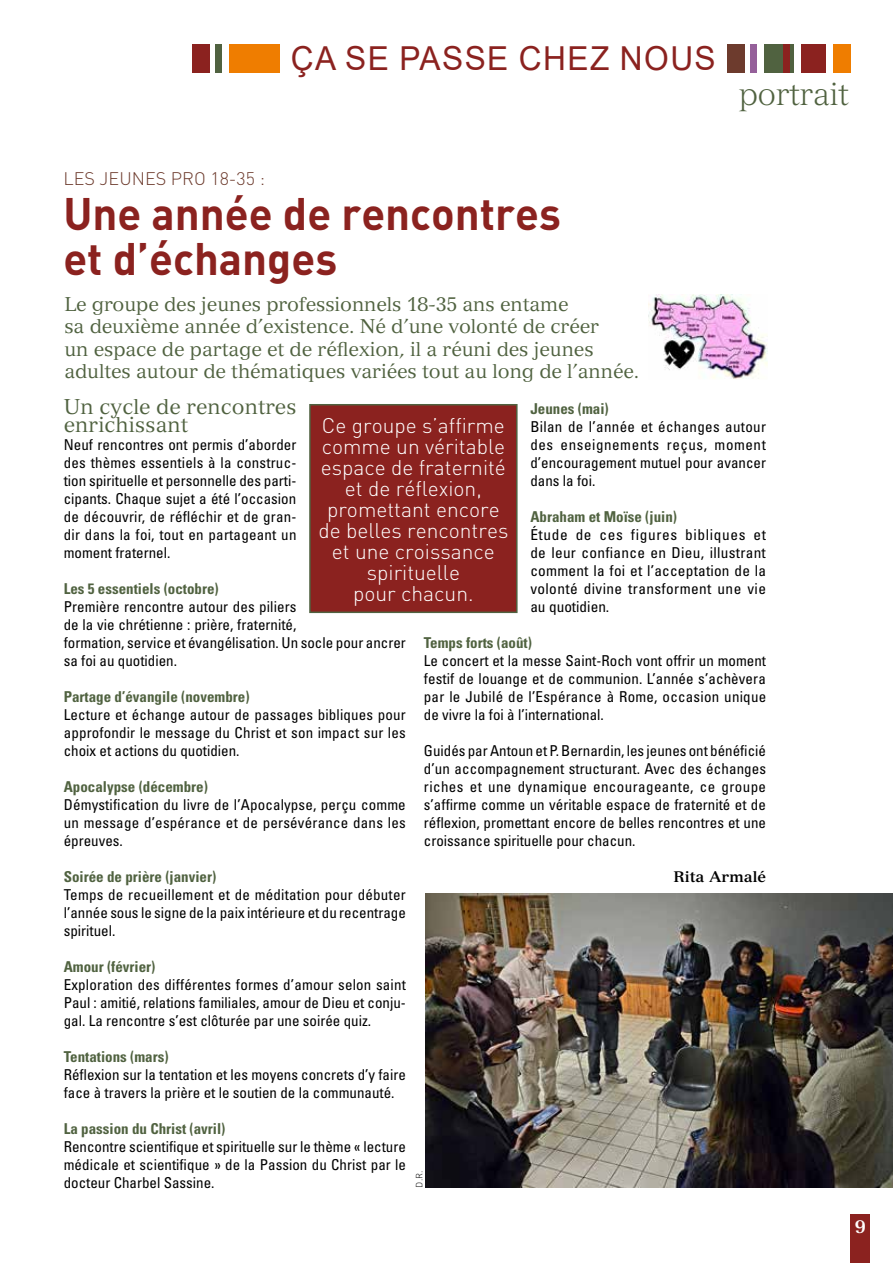
<style>
.page{position:relative;width:893px;height:1263px;background:#fff}
.page>*{position:absolute;margin:0;border:0;box-sizing:border-box;transform-origin:0 0}
.t1{font:700 45px/45px "DIN";color:#8b221f}
.t2{font:33px "Arial";letter-spacing:.045em;color:#8b221f;scale:.96 1}
.t3{font:300 31.5px "Versailles";color:#506240}
.t4{font:300 21px/21px "DIN";color:#fff;text-align:center}
.t5{font:21px/18px "Versailles";letter-spacing:.005em;color:#506240}
.t6{font:19.5px/22.5px "Versailles";letter-spacing:-.005em;color:#506240}
.t7{font:300 18px "DIN";color:#6d3b2d}
.t8{font:700 18px "Versailles";color:#fff}
.t9{font:condensed 15px/18px "Univers";color:#000;text-align:justify}
.t10{font:700 condensed 15px "Univers";color:#506240}
.t11{font:700 15px "Versailles";color:#000}
.t12{font:300 9px "DIN";color:#000}
</style>
<div class="page">
<div style="left:850px;top:1214px;width:20px;height:49px;background:#8b221f"></div>
<div style="left:727px;top:45px;width:17px;height:28px;background:#6d3b2d"></div>
<div style="left:750px;top:45px;width:7px;height:28px;background:#95609a"></div>
<div style="left:765px;top:45px;width:29px;height:28px;background:#506240"></div>
<div style="left:783px;top:45px;width:6px;height:28px;background:#8b221f"></div>
<div style="left:801px;top:45px;width:25px;height:28px;background:#8b221f"></div>
<div style="left:833px;top:45px;width:17px;height:28px;background:#ef7d00"></div>
<div style="left:228px;top:45px;width:51px;height:28px;background:#ef7d00"></div>
<div style="left:215px;top:45px;width:7px;height:28px;background:#506240"></div>
<div style="left:192px;top:45px;width:18px;height:28px;background:#8b221f"></div>
<img style="left:425px;top:893px;width:468px;height:294px">
<img style="left:648px;top:295px;width:119px;height:84px">
<div style="left:310px;top:405px;width:207px;height:207px;background:#8b221f"></div>
<div style="left:309px;top:404px;width:209px;height:209px;border:2px solid #506240"></div>
<h2 class="t2" style="left:291px;top:36px;width:444px">ÇA SE PASSE CHEZ NOUS</h2>
<p class="t7" style="left:63px;top:168px;width:203px">LES JEUNES PRO 18-35 :</p>
<h1 class="t1" style="left:63px;top:190px;width:499px">Une année de rencontres et d’échanges</h1>
<h3 class="t6" style="left:64px;top:292px;width:576px">Le groupe des jeunes professionnels 18-35 ans entame<br>sa deuxième année d’existence. Né d’une volonté de créer<br>un espace de partage et de réflexion, il a réuni des jeunes adultes autour de thématiques variées tout au long de l’année.</h3>
<h3 class="t3" style="left:739px;top:75px;width:112px">portrait</h3>
<h3 class="t5" style="left:64px;top:397px;width:234px">Un cycle de rencontres enrichissant</h3>
<p class="t9" style="left:64px;top:435px;width:234px">Neuf rencontres ont permis d’aborder des thèmes essentiels à la construc&shy;tion spirituelle et personnelle des parti&shy;cipants. Chaque sujet a été l’occasion de découvrir, de réfléchir et de gran&shy;dir dans la foi, tout en partageant un moment fraternel.</p>
<p class="t10" style="left:64px;top:579px;width:156px">Les 5 essentiels (octobre)</p>
<p class="t9" style="left:64px;top:597px;width:344px;text-align:left">Première rencontre autour des piliers<br>de la vie chrétienne : prière, fraternité,<br>formation, service et évangélisation. Un socle pour ancrer sa foi au quotidien.</p>
<p class="t10" style="left:64px;top:687px;width:187px">Partage d’évangile (novembre)</p>
<p class="t9" style="left:64px;top:705px;width:344px">Lecture et échange autour de passages bibliques pour approfondir le message du Christ et son impact sur les choix et actions du quotidien.</p>
<p class="t10" style="left:64px;top:777px;width:146px">Apocalypse (décembre)</p>
<p class="t9" style="left:64px;top:795px;width:343px">Démystification du livre de l’Apocalypse, perçu comme un message d’espérance et de persévérance dans les épreuves.</p>
<p class="t10" style="left:64px;top:867px;width:154px">Soirée de prière (janvier)</p>
<p class="t9" style="left:64px;top:885px;width:344px">Temps de recueillement et de méditation pour débuter l’année sous le signe de la paix intérieure et du recentrage spirituel.</p>
<p class="t10" style="left:64px;top:957px;width:93px">Amour (février)</p>
<p class="t9" style="left:64px;top:975px;width:344px">Exploration des différentes formes d’amour selon saint Paul : amitié, relations familiales, amour de Dieu et conju&shy;gal. La rencontre s’est clôturée par une soirée quiz.</p>
<p class="t10" style="left:64px;top:1047px;width:106px">Tentations (mars)</p>
<p class="t9" style="left:64px;top:1065px;width:344px">Réflexion sur la tentation et les moyens concrets d’y faire face à travers la prière et le soutien de la communauté.</p>
<p class="t10" style="left:64px;top:1119px;width:163px">La passion du Christ (avril)</p>
<p class="t9" style="left:64px;top:1137px;width:344px">Rencontre scientifique et spirituelle sur le thème « lecture médicale et scientifique » de la Passion du Christ par le docteur Charbel Sassine.</p>
<p class="t10" style="left:530px;top:399px;width:80px">Jeunes (mai)</p>
<p class="t9" style="left:530px;top:417px;width:237px">Bilan de l’année et échanges autour des enseignements reçus, moment d’encouragement mutuel pour avancer dans la foi.</p>
<p class="t10" style="left:530px;top:507px;width:148px">Abraham et Moïse (juin)</p>
<p class="t9" style="left:530px;top:525px;width:237px">Étude de ces figures bibliques et de leur confiance en Dieu, illustrant comment la foi et l’acceptation de la volonté divine transforment une vie au quotidien.</p>
<p class="t10" style="left:424px;top:633px;width:110px">Temps forts (août)</p>
<p class="t9" style="left:424px;top:651px;width:344px">Le concert et la messe Saint-Roch vont offrir un moment festif de louange et de communion. L’année s’achèvera par le Jubilé de l’Espérance à Rome, occasion unique de vivre la foi à l’international.</p>
<p class="t9" style="left:424px;top:741px;width:344px">Guidés par Antoun et P. Bernardin, les jeunes ont bénéficié d’un accompagnement structurant. Avec des échanges riches et une dynamique encourageante, ce groupe s’affirme comme un véritable espace de fraternité et de réflexion, promettant encore de belles rencontres et une croissance spirituelle pour chacun.</p>
<p class="t11" style="left:673px;top:868px;width:94px">Rita Armalé</p>
<h3 class="t4" style="left:318px;top:415px;width:191px">Ce groupe s’affirme comme un véritable espace de fraternité et de réflexion, promettant encore de belles rencontres et une croissance spirituelle<br>pour chacun.</h3>
<p class="t12" style="left:414px;top:1187px;width:18px;rotate:-90deg">D.R.</p>
<p class="t8" style="left:855px;top:1215px;width:13px">9</p>
</div>
